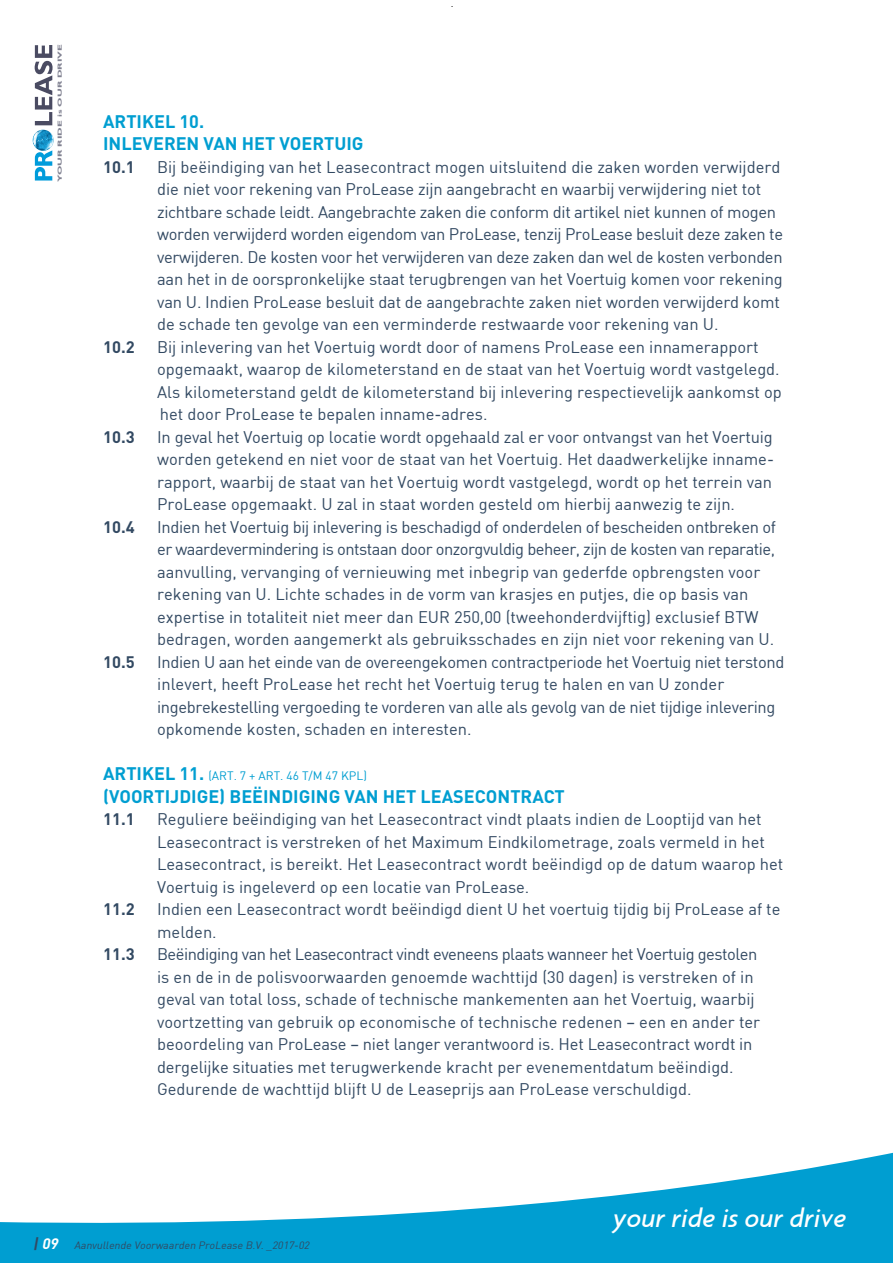
<style>
.page{position:relative;width:893px;height:1263px;background:#fff}
.page>*{position:absolute;margin:0;border:0;box-sizing:border-box;transform-origin:0 0}
.t1{font:italic 500 27.9px "Agenda";color:#fff}
.t2{font:700 18px/22.5px "DIN";color:#009ed1}
.t3{font:16.5px/22.5px "DIN";color:#324962}
.t4{font:16.5px/22.5px "DIN";letter-spacing:-.02em;color:#324962}
.t5{font:700 16.5px "DIN";color:#324962}
.t6{font:12px "DIN";color:#009ed1}
.t7{font:italic 10.5px "DIN";color:#324962}
.t8{font:700 6px "Gill Sans";color:#808191;scale:1.81 1}
.s1{font-weight:700;font-size:18px}
.s2{font-weight:700;font-size:15px}
.s3{font-weight:700;font-size:15px;color:#fff}
</style>
<div class="page">
<svg style="left:35px;top:150px;width:17px;height:31px"></svg>
<svg style="left:35px;top:45px;width:18px;height:89px"></svg>
<svg style="left:0;top:1152px;width:893px;height:111px;fill:#009ed1"></svg>
<p class="t8" style="left:56px;top:182px;width:78px;rotate:-90deg">YOUR RIDE is OUR DRIVE</p>
<p class="t2" style="left:103px;top:109px;width:262px">ARTIKEL 10.<br>INLEVEREN VAN HET VOERTUIG</p>
<p class="t5" style="left:103px;top:156px;width:33px">10.1</p>
<p class="t3" style="left:157px;top:155px;width:627px">Bij beëindiging van het Leasecontract mogen uitsluitend die zaken worden verwijderd die niet voor rekening van ProLease zijn aangebracht en waarbij verwijdering niet tot zichtbare schade leidt. Aangebrachte zaken die conform dit artikel niet kunnen of mogen worden verwijderd worden eigendom van ProLease, tenzij ProLease besluit deze zaken te verwijderen. De kosten voor het verwijderen van deze zaken dan wel de kosten verbonden aan het in de oorspronkelijke staat terugbrengen van het Voertuig komen voor rekening van U. Indien ProLease besluit dat de aangebrachte zaken niet worden verwijderd komt de schade ten gevolge van een verminderde restwaarde voor rekening van U.</p>
<p class="t5" style="left:103px;top:336px;width:33px">10.2</p>
<p class="t3" style="left:157px;top:335px;width:626px">Bij inlevering van het Voertuig wordt door of namens ProLease een innamerapport opgemaakt, waarop de kilometerstand en de staat van het Voertuig wordt vastgelegd.<br>Als kilometerstand geldt de kilometerstand bij inlevering respectievelijk aankomst op het door ProLease te bepalen inname-adres.</p>
<p class="t5" style="left:103px;top:426px;width:33px">10.3</p>
<p class="t3" style="left:157px;top:425px;width:618px;text-align:justify">In geval het Voertuig op locatie wordt opgehaald zal er voor ontvangst van het Voertuig worden getekend en niet voor de staat van het Voertuig. Het daadwerkelijke inname&shy;rapport, waarbij de staat van het Voertuig wordt vastgelegd, wordt op het terrein van ProLease opgemaakt. U zal in staat worden gesteld om hierbij aanwezig te zijn.</p>
<p class="t5" style="left:103px;top:516px;width:33px">10.4</p>
<p class="t3" style="left:157px;top:515px;width:620px">Indien het Voertuig bij inlevering is beschadigd of onderdelen of bescheiden ontbreken of er waardevermindering is ontstaan door onzorgvuldig beheer, zijn de kosten van reparatie, aanvulling, vervanging of vernieuwing met inbegrip van gederfde opbrengsten voor rekening van U. Lichte schades in de vorm van krasjes en putjes, die op basis van expertise in totaliteit niet meer dan EUR 250,00 (tweehonderdvijftig) exclusief BTW bedragen, worden aangemerkt als gebruiksschades en zijn niet voor rekening van U.</p>
<p class="t5" style="left:103px;top:651px;width:33px">10.5</p>
<p class="t4" style="left:157px;top:650px;width:629px">Indien U aan het einde van de overeengekomen contractperiode het Voertuig niet terstond inlevert, heeft ProLease het recht het Voertuig terug te halen en van U zonder ingebrekestelling vergoeding te vorderen van alle als gevolg van de niet tijdige inlevering opkomende kosten, schaden en interesten.</p>
<p class="t6" style="left:103px;top:768px;width:265px"><span class="s1">ARTIKEL 11.</span> (ART. 7 + ART. 46 T/M 47 KPL)</p>
<p class="t2" style="left:103px;top:784px;width:463px">(VOORTIJDIGE) BEËINDIGING VAN HET LEASECONTRACT</p>
<p class="t5" style="left:103px;top:808px;width:33px">11.1</p>
<p class="t3" style="left:157px;top:808px;width:628px">Reguliere beëindiging van het Leasecontract vindt plaats indien de Looptijd van het Leasecontract is verstreken of het Maximum Eindkilometrage, zoals vermeld in het Leasecontract, is bereikt. Het Leasecontract wordt beëindigd op de datum waarop het Voertuig is ingeleverd op een locatie van ProLease.</p>
<p class="t5" style="left:103px;top:898px;width:33px">11.2</p>
<p class="t3" style="left:157px;top:898px;width:625px">Indien een Leasecontract wordt beëindigd dient U het voertuig tijdig bij ProLease af te melden.</p>
<p class="t5" style="left:103px;top:943px;width:33px">11.3</p>
<p class="t3" style="left:157px;top:943px;width:604px">Beëindiging van het Leasecontract vindt eveneens plaats wanneer het Voertuig gestolen is en de in de polisvoorwaarden genoemde wachttijd (30 dagen) is verstreken of in geval van total loss, schade of technische mankementen aan het Voertuig, waarbij voortzetting van gebruik op economische of technische redenen – een en ander ter beoordeling van ProLease – niet langer verantwoord is. Het Leasecontract wordt in dergelijke situaties met terugwerkende kracht per evenementdatum beëindigd.<br>Gedurende de wachttijd blijft U de Leaseprijs aan ProLease verschuldigd.</p>
<p class="t7" style="left:33px;top:1238px;width:280px"><span class="s2">|</span><span class="s3">09</span> Aanvullende Voorwaarden ProLease B.V._2017-02</p>
<h1 class="t1" style="left:613px;top:1211px;width:235px">your ride is our drive</h1>
</div>
